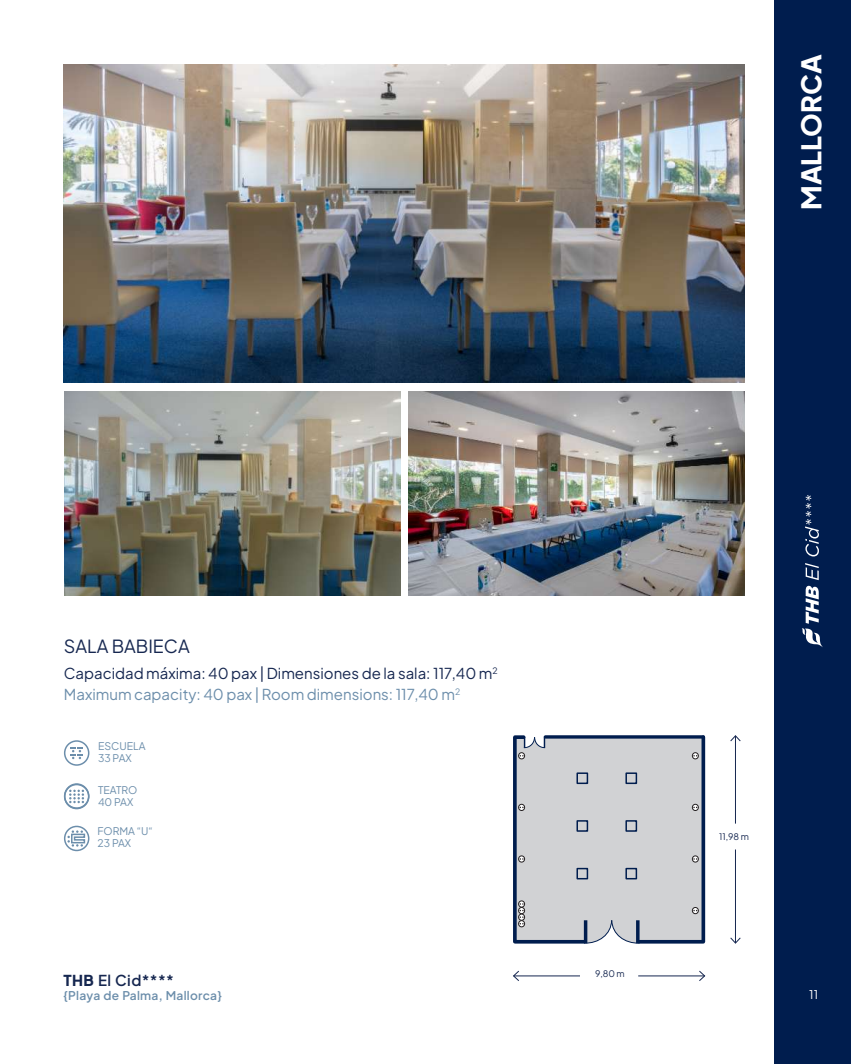
<style>
.page{position:relative;width:851px;height:1064px;background:#fff}
.page>*{position:absolute;margin:0;border:0;box-sizing:border-box;transform-origin:0 0}
.t1{font:800 27px "Plus Jakarta Sans";color:#fff}
.t2{font:18px "Plus Jakarta Sans";color:#162750}
.t3{font:15px/21px "Plus Jakarta Sans";color:#162750}
.t4{font:600 15px "Plus Jakarta Sans";color:#162750}
.t5{font:600 12px "Plus Jakarta Sans";letter-spacing:.02em;color:#6c8eab}
.t6{font:12px "Plus Jakarta Sans";color:#fff}
.t7{font:10.5px/12px "Plus Jakarta Sans";color:#6c8eab}
.t8{font:9px "Plus Jakarta Sans";color:#162750}
.s1{color:#6c8eab}
.s2{font-weight:800}
</style>
<div class="page">
<img style="left:64px;top:64px;width:680px;height:318px">
<hr style="left:513px;top:975px;width:67px;height:1px;background:#162750">
<svg style="left:513px;top:970px;width:7px;height:11px"></svg>
<hr style="left:638px;top:975px;width:66px;height:1px;background:#162750">
<svg style="left:698px;top:970px;width:7px;height:11px"></svg>
<hr style="left:735px;top:735px;width:1px;height:88px;background:#162750">
<svg style="left:730px;top:735px;width:11px;height:7px"></svg>
<hr style="left:735px;top:849px;width:1px;height:94px;background:#162750">
<svg style="left:730px;top:937px;width:11px;height:7px"></svg>
<svg style="left:513px;top:735px;width:193px;height:209px;background:#c2c5ca"></svg>
<svg style="left:523px;top:736px;width:22px;height:12px"></svg>
<svg style="left:583px;top:919px;width:57px;height:25px"></svg>
<div style="left:692px;top:752px;width:6px;height:7px;border:1px solid #231f20;border-radius:50%"></div>
<div style="left:518px;top:752px;width:7px;height:7px;border:1px solid #231f20;border-radius:50%"></div>
<svg style="left:692px;top:907px;width:6px;height:6px"></svg>
<div style="left:518px;top:907px;width:7px;height:6px;border:1px solid #231f20;border-radius:50%"></div>
<div style="left:518px;top:920px;width:7px;height:7px;border:1px solid #231f20;border-radius:50%"></div>
<div style="left:518px;top:900px;width:6px;height:7px;background:#fff;border-radius:50%"></div>
<div style="left:518px;top:900px;width:7px;height:7px;border:1px solid #231f20;border-radius:50%"></div>
<div style="left:518px;top:913px;width:7px;height:7px;border:1px solid #231f20;border-radius:50%"></div>
<svg style="left:518px;top:903px;width:6px;height:23px"></svg>
<div style="left:692px;top:855px;width:6px;height:7px;border:1px solid #231f20;border-radius:50%"></div>
<div style="left:518px;top:855px;width:7px;height:7px;border:1px solid #231f20;border-radius:50%"></div>
<svg style="left:692px;top:804px;width:6px;height:6px"></svg>
<div style="left:518px;top:804px;width:7px;height:6px;border:1px solid #231f20;border-radius:50%"></div>
<svg style="left:518px;top:804px;width:6px;height:6px"></svg>
<div style="left:576px;top:772px;width:12px;height:12px;border:2px solid #001d4e"></div>
<div style="left:576px;top:820px;width:12px;height:11px;border:2px solid #001d4e"></div>
<div style="left:576px;top:867px;width:12px;height:12px;border:2px solid #001d4e"></div>
<div style="left:625px;top:772px;width:12px;height:12px;border:2px solid #001d4e"></div>
<div style="left:625px;top:820px;width:12px;height:11px;border:2px solid #001d4e"></div>
<div style="left:625px;top:867px;width:12px;height:12px;border:2px solid #001d4e"></div>
<svg style="left:69px;top:789px;width:15px;height:14px"></svg>
<div style="left:64px;top:783px;width:25px;height:26px;border:2px solid #6c8eab;border-radius:50%"></div>
<div style="left:64px;top:825px;width:25px;height:26px;border:2px solid #6c8eab;border-radius:50%"></div>
<svg style="left:67px;top:830px;width:19px;height:16px"></svg>
<div style="left:64px;top:783px;width:25px;height:25px;border:2px solid #6c8eab;border-radius:50%"></div>
<svg style="left:70px;top:747px;width:13px;height:12px"></svg>
<div style="left:64px;top:740px;width:25px;height:25px;border:2px solid #6c8eab;border-radius:50%"></div>
<div style="left:774px;top:0;width:77px;height:1063px;background:#001d4e"></div>
<svg style="left:802px;top:586px;width:21px;height:61px"></svg>
<svg style="left:805px;top:563px;width:13px;height:17px"></svg>
<svg style="left:805px;top:495px;width:14px;height:61px"></svg>
<img style="left:64px;top:391px;width:336px;height:204px">
<img style="left:408px;top:391px;width:336px;height:204px">
<h1 class="t1" style="left:793px;top:210px;width:157px;rotate:-90deg">MALLORCA</h1>
<p class="t2" style="left:64px;top:634px;width:127px">SALA BABIECA</p>
<p class="t3" style="left:64px;top:662px;width:435px">Capacidad máxima: 40 pax | Dimensiones de la sala: 117,40 m<sup>2<br></sup><span class="s1">Maximum capacity: 40 pax | Room dimensions: 117,40 m</span><sup>2</sup></p>
<p class="t7" style="left:98px;top:739px;width:49px">ESCUELA<br>33 PAX</p>
<p class="t7" style="left:98px;top:783px;width:41px">TEATRO<br>40 PAX</p>
<p class="t7" style="left:97px;top:825px;width:57px">FORMA “U“<br>23 PAX</p>
<p class="t4" style="left:64px;top:970px;width:112px"><span class="s2">THB</span> El Cid****</p>
<p class="t5" style="left:64px;top:987px;width:160px">{Playa de Palma, Mallorca}</p>
<p class="t8" style="left:595px;top:967px;width:31px">9,80 m</p>
<p class="t8" style="left:719px;top:830px;width:31px">11,98 m</p>
<p class="t6" style="left:809px;top:987px;width:10px">11</p>
</div>
